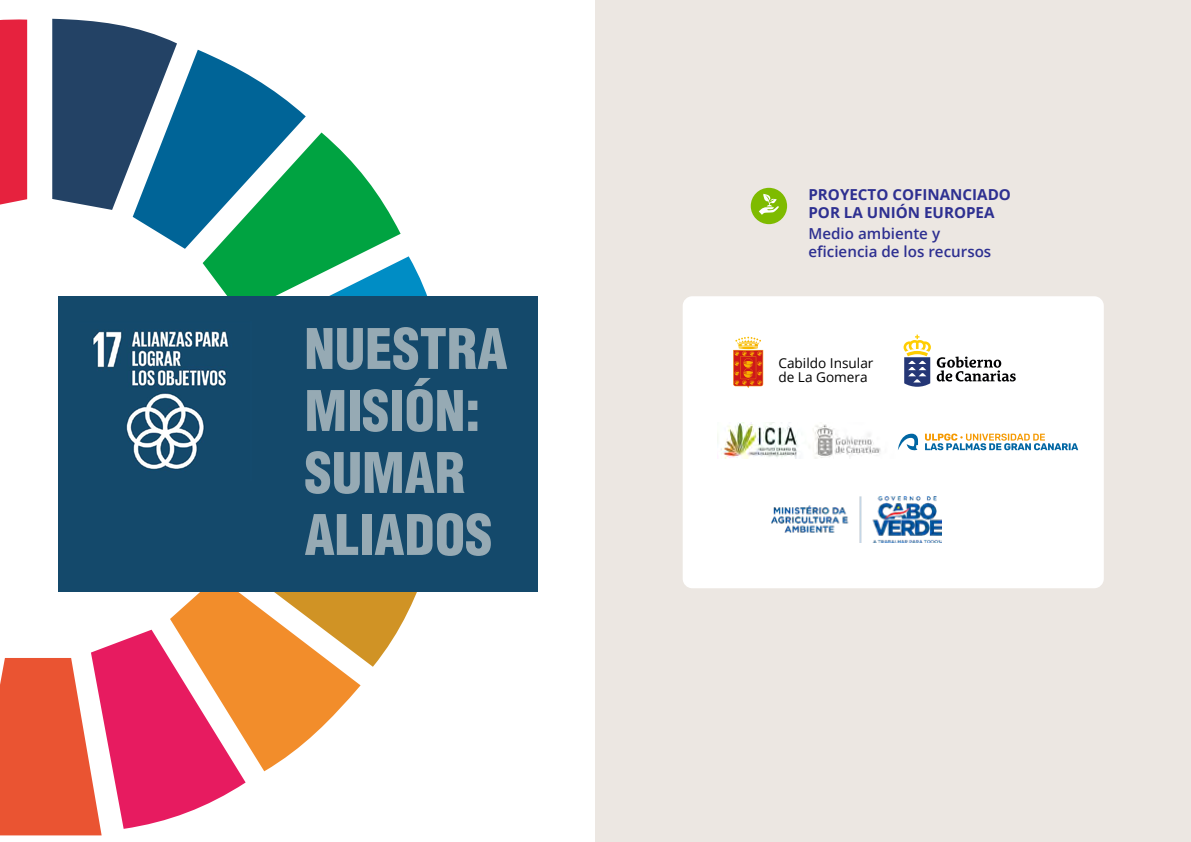
<style>
.page{position:relative;width:1191px;height:842px;background:#fff}
.page>*{position:absolute;margin:0;border:0;box-sizing:border-box;transform-origin:0 0}
.t1{font:900 condensed 54.5px/62px "Helvetica";color:#96aab4}
.t2{font:700 15.2px/18.2px "Open Sans";color:#2e3091}
.t3{font:600 15.2px/18.2px "Open Sans";color:#2e3091}
.t4{font:13.6px "Open Sans";color:#000}
</style>
<div class="page">
<div style="left:595px;top:0;width:596px;height:842px;background:#ece7e2"></div>
<div style="left:682px;top:296px;width:421px;height:292px;background:#fff;border-radius:10px"></div>
<img style="left:772px;top:497px;width:170px;height:46px">
<svg style="left:733px;top:337px;width:30px;height:51px;background:#e27242"></svg>
<svg style="left:903px;top:335px;width:112px;height:52px"></svg>
<img style="left:717px;top:423px;width:181px;height:35px">
<svg style="left:898px;top:434px;width:180px;height:17px"></svg>
<svg style="left:0;top:591px;width:455px;height:244px"></svg>
<div style="left:0;top:19px;width:27px;height:186px;background:#e6223e"></div>
<svg style="left:52px;top:19px;width:375px;height:277px"></svg>
<div style="left:58px;top:296px;width:480px;height:295px;background:#14496b"></div>
<div style="left:750px;top:188px;width:37px;height:36px;background:#7ebb00;border-radius:50%"></div>
<svg style="left:759px;top:194px;width:20px;height:21px"></svg>
<img style="left:92px;top:330px;width:137px;height:140px">
<h1 class="t1" style="left:304px;top:317px;width:205px">NUESTRA</h1>
<h1 class="t1" style="left:304px;top:379px;width:189px">MISIÓN:<br>SUMAR<br>ALIADOS</h1>
<p class="t2" style="left:808px;top:185px;width:204px">PROYECTO COFINANCIADO<br>POR LA UNIÓN EUROPEA</p>
<p class="t3" style="left:808px;top:224px;width:184px">Medio ambiente y eficiencia de los recursos</p>
<p class="t4" style="left:778px;top:354px;width:97px">Cabildo Insular</p>
<p class="t4" style="left:778px;top:368px;width:91px">de La Gomera</p>
</div>
